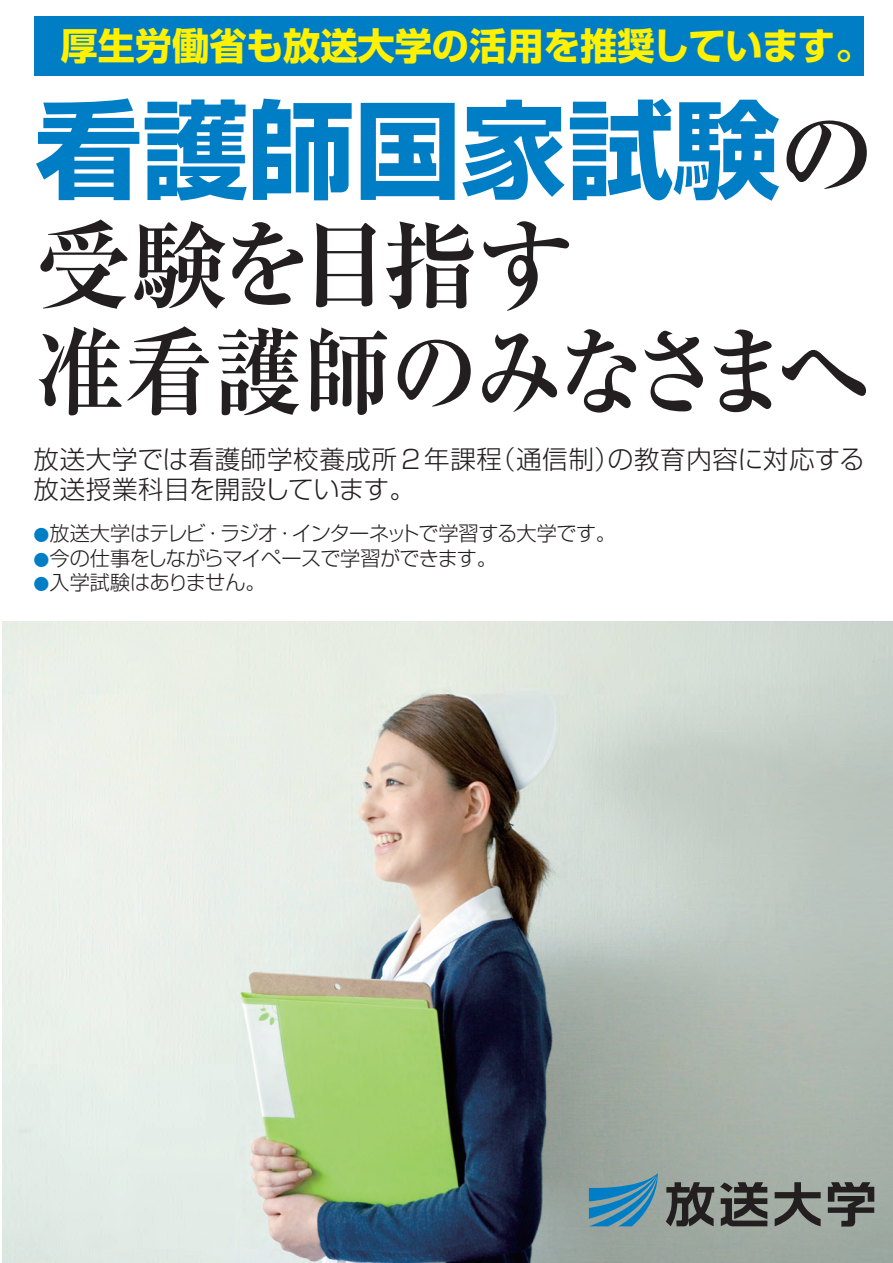
<style>
.page{position:relative;width:893px;height:1263px;background:#fff}
.page>*{position:absolute;margin:0;border:0;box-sizing:border-box;transform-origin:0 0}
.t1{font:700 106.35px "Shin Go Pr 6 N";color:#007ec5}
.t2{font:700 95.7px/106.4px "Ryumin Pr 6 N";letter-spacing:-.065em;color:#231f20}
.t3{font:700 37.2px "Shin Go Pr 6 N";color:#fff101}
.t4{font:300 25.5px/29.7px "Shin Go Pr 6 N";letter-spacing:.025em;color:#231f20}
.t5{font:300 20.25px "Shin Go Pr 6 N";letter-spacing:-.03em;color:#231f20}
.s1{font-family:"Ryumin Pr 6 N";font-size:97.8px;color:#231f20}
.s2{font-size:15.9px;color:#007ec5}
</style>
<div class="page">
<div style="left:34px;top:16px;width:829px;height:60px;background:#007ec5"></div>
<img style="left:3px;top:621px;width:890px;height:642px">
<svg style="left:666px;top:1182px;width:48px;height:44px"></svg>
<svg style="left:775px;top:1182px;width:46px;height:44px"></svg>
<svg style="left:828px;top:1182px;width:46px;height:44px"></svg>
<svg style="left:720px;top:1182px;width:47px;height:44px"></svg>
<svg style="left:589px;top:1173px;width:71px;height:53px"></svg>
<h3 class="t3" style="left:61px;top:16px;width:813px">厚生労働省も放送大学の活用を推奨しています。</h3>
<h1 class="t1" style="left:36px;top:65px;width:842px">看護師国家試験<span class="s1">の</span></h1>
<h2 class="t2" style="left:36px;top:208px;width:834px">受験を目指す<br>准看護師のみなさまへ</h2>
<p class="t4" style="left:34px;top:442px;width:833px">放送大学では看護師学校養成所2年課程（通信制）の教育内容に対応する放送授業科目を開設しています。</p>
<p class="t5" style="left:34px;top:517px;width:584px"><span class="s2">●</span>放送大学はテレビ・ラジオ・インターネットで学習する大学です。</p>
<p class="t5" style="left:34px;top:541px;width:465px"><span class="s2">●</span>今の仕事をしながらマイペースで学習ができます。</p>
<p class="t5" style="left:34px;top:565px;width:234px"><span class="s2">●</span>入学試験はありません。</p>
</div>
